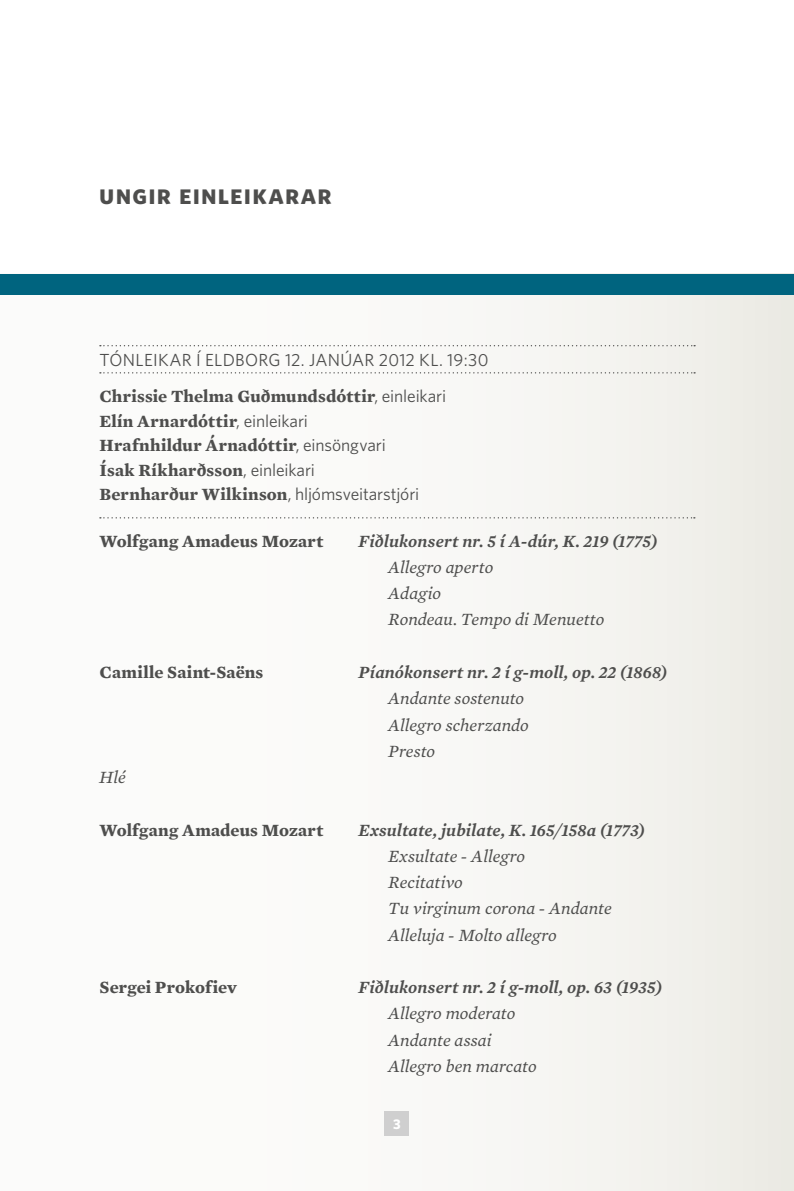
<style>
.page{position:relative;width:794px;height:1191px;background:#fff}
.page>*{position:absolute;margin:0;border:0;box-sizing:border-box;transform-origin:0 0}
.t1{font:28px "Whitney Bold SC";letter-spacing:.04em;color:#4e4e4d}
.t2{font:700 17.5px/24.5px "Mercury Text G2";letter-spacing:.015em;color:#4e4e4d}
.t3{font:italic 17.5px/26.2px "Mercury Text G2";letter-spacing:-.005em;color:#4e4e4d}
.t4{font:italic 600 17.5px "Mercury Text G2";letter-spacing:.005em;color:#4e4e4d}
.t5{font:17.5px "Whitney";letter-spacing:.01em;color:#4e4e4d}
.t6{font:700 14px "Whitney";color:#fff}
.s1{font-family:"Whitney";font-weight:400}
</style>
<div class="page">
<div style="left:0;top:274px;width:794px;height:917px;background:linear-gradient(to right,#fffffe,#efefea)"></div>
<div style="left:384px;top:1111px;width:25px;height:25px;background:#cfcfcf"></div>
<div style="left:0;top:274px;width:794px;height:21px;background:#00647f"></div>
<svg style="left:100px;top:345px;width:595px;height:1px"></svg>
<svg style="left:100px;top:372px;width:595px;height:1px"></svg>
<svg style="left:100px;top:517px;width:595px;height:1px"></svg>
<h1 class="t1" style="left:99px;top:178px;width:234px">ungir einleikarar</h1>
<p class="t5" style="left:99px;top:349px;width:390px">Tónleikar í Eldborg 12. janúar 2012 kl. 19:30</p>
<p class="t2" style="left:99px;top:384px;width:348px">Chrissie Thelma Guðmundsdóttir<span class="s1">, einleikari </span>Elín Arnardóttir<span class="s1">, einleikari<br></span>Hrafnhildur Árnadóttir<span class="s1">, einsöngvari<br></span>Ísak Ríkharðsson<span class="s1">, einleikari<br></span>Bernharður Wilkinson<span class="s1">, hljómsveitarstjóri</span></p>
<p class="t2" style="left:99px;top:528px;width:225px">Wolfgang Amadeus Mozart</p>
<p class="t4" style="left:358px;top:530px;width:300px">Fiðlukonsert nr. 5 í A-dúr, K. 219 (1775)</p>
<p class="t3" style="left:388px;top:554px;width:217px">Allegro aperto<br>Adagio<br>Rondeau. Tempo di Menuetto</p>
<p class="t2" style="left:99px;top:660px;width:165px">Camille Saint-Saëns</p>
<p class="t4" style="left:358px;top:661px;width:310px">Píanókonsert nr. 2 í g-moll, op. 22 (1868)</p>
<p class="t3" style="left:388px;top:685px;width:142px">Andante sostenuto<br>Allegro scherzando<br>Presto</p>
<p class="t3" style="left:99px;top:764px;width:28px">Hlé</p>
<p class="t2" style="left:99px;top:817px;width:225px">Wolfgang Amadeus Mozart</p>
<p class="t4" style="left:358px;top:819px;width:288px">Exsultate, jubilate, K. 165/158a (1773)</p>
<p class="t3" style="left:388px;top:843px;width:225px">Exsultate - Allegro<br>Recitativo<br>Tu virginum corona - Andante<br>Alleluja - Molto allegro</p>
<p class="t2" style="left:99px;top:975px;width:139px">Sergei Prokofiev</p>
<p class="t4" style="left:358px;top:976px;width:305px">Fiðlukonsert nr. 2 í g-moll, op. 63 (1935)</p>
<p class="t3" style="left:388px;top:1000px;width:150px">Allegro moderato<br>Andante assai<br>Allegro ben marcato</p>
<p class="t6" style="left:393px;top:1115px;width:9px">3</p>
</div>
